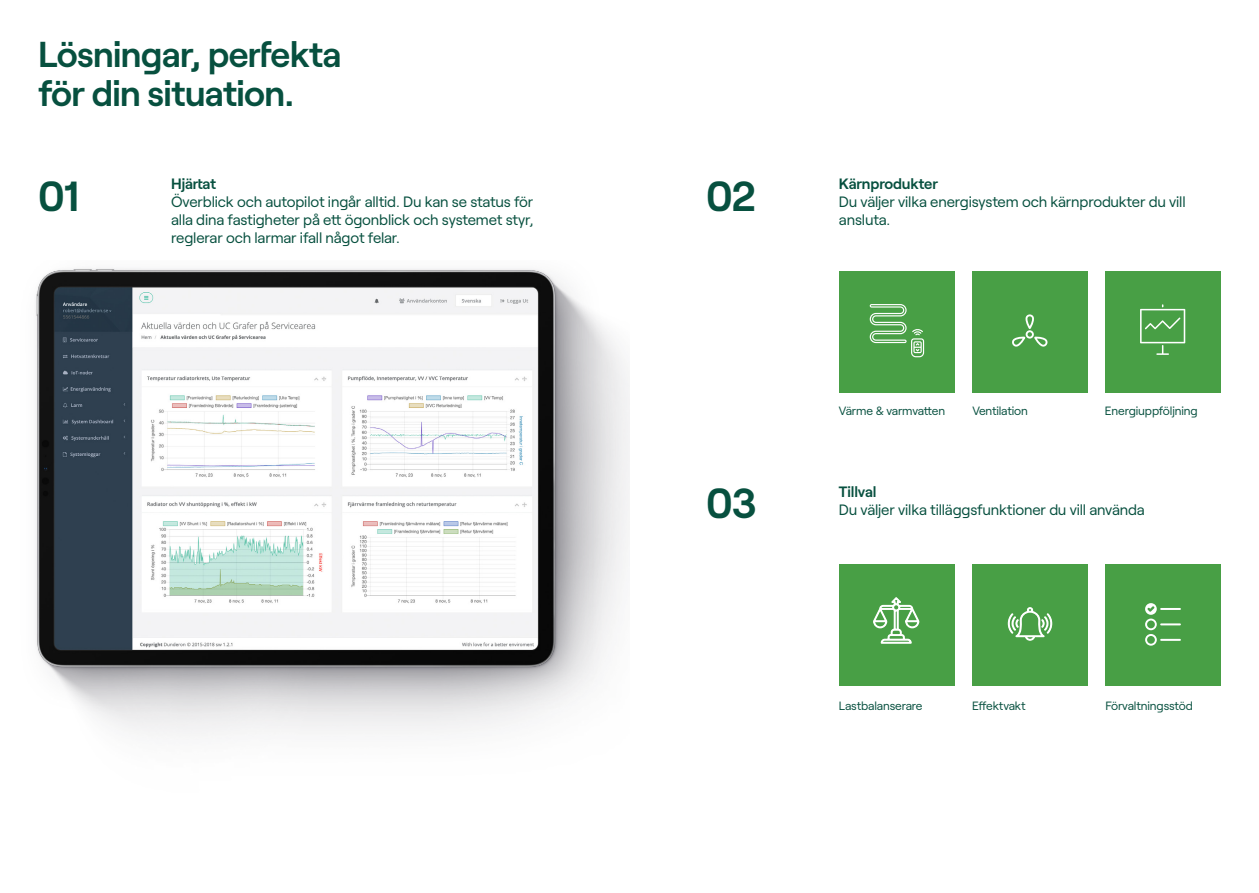
<style>
.page{position:relative;width:1259px;height:893px;background:#fff}
.page>*{position:absolute;margin:0;border:0;box-sizing:border-box;transform-origin:0 0}
.t1{font:600 42px "Roobert";color:#07503f}
.t2{font:600 36px/39px "Roobert";letter-spacing:-.02em;color:#07503f}
.t3{font:15px/18px "Roobert";letter-spacing:-.01em;color:#07503f;text-align:justify}
.t4{font:600 15px "Roobert";letter-spacing:-.01em;color:#07503f}
.t5{font:12px "Roobert";letter-spacing:-.01em;color:#07503f}
</style>
<div class="page">
<img style="left:35px;top:268px;width:594px;height:466px">
<div style="left:839px;top:271px;width:116px;height:122px;background:#489f45"></div>
<div style="left:839px;top:564px;width:116px;height:122px;background:#489f45"></div>
<div style="left:1104px;top:271px;width:116px;height:122px;background:#489f45"></div>
<div style="left:972px;top:564px;width:115px;height:122px;background:#489f45"></div>
<div style="left:1105px;top:564px;width:116px;height:122px;background:#489f45"></div>
<svg style="left:869px;top:304px;width:55px;height:53px"></svg>
<svg style="left:873px;top:597px;width:46px;height:47px"></svg>
<svg style="left:1008px;top:607px;width:44px;height:34px"></svg>
<div style="left:972px;top:271px;width:116px;height:122px;background:#489f45"></div>
<svg style="left:1012px;top:314px;width:36px;height:33px"></svg>
<svg style="left:1140px;top:304px;width:45px;height:51px"></svg>
<svg style="left:1145px;top:603px;width:11px;height:43px"></svg>
<hr style="left:1160px;top:608px;width:21px;height:2px;background:#fff">
<hr style="left:1160px;top:623px;width:21px;height:2px;background:#fff">
<hr style="left:1160px;top:639px;width:21px;height:2px;background:#fff">
<p class="t2" style="left:38px;top:32px;width:304px">Lösningar, perfekta för din situation.</p>
<p class="t1" style="left:38px;top:163px;width:43px">01</p>
<p class="t4" style="left:171px;top:172px;width:47px">Hjärtat</p>
<p class="t3" style="left:171px;top:192px;width:364px">Överblick och autopilot ingår alltid. Du kan se status för alla dina fastigheter på ett ögonblick och systemet styr, reglerar och larmar ifall något felar.</p>
<p class="t1" style="left:706px;top:163px;width:51px">02</p>
<p class="t1" style="left:706px;top:471px;width:52px">03</p>
<p class="t4" style="left:839px;top:172px;width:101px">Kärnprodukter</p>
<p class="t3" style="left:839px;top:192px;width:348px">Du väljer vilka energisystem och kärnprodukter du vill ansluta.</p>
<p class="t5" style="left:839px;top:402px;width:108px">Värme &amp; varmvatten</p>
<p class="t5" style="left:972px;top:402px;width:57px">Ventilation</p>
<p class="t5" style="left:1105px;top:402px;width:94px">Energiuppföljning</p>
<p class="t4" style="left:839px;top:480px;width:39px">Tillval</p>
<p class="t3" style="left:839px;top:499px;width:307px">Du väljer vilka tilläggsfunktioner du vill använda</p>
<p class="t5" style="left:839px;top:697px;width:85px">Lastbalanserare</p>
<p class="t5" style="left:972px;top:697px;width:55px">Effektvakt</p>
<p class="t5" style="left:1105px;top:697px;width:89px">Förvaltningsstöd</p>
</div>
